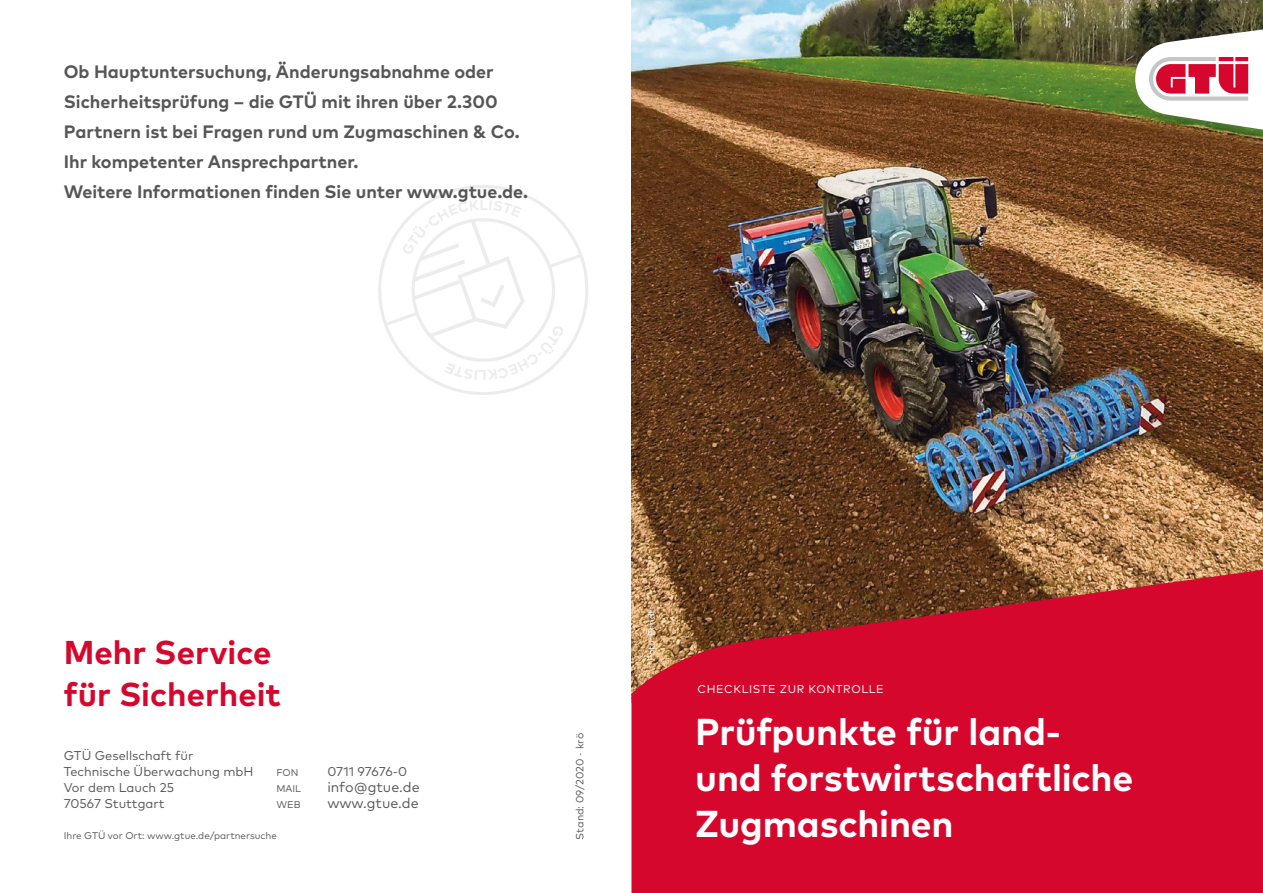
<style>
.page{position:relative;width:1263px;height:893px;background:#fff}
.page>*{position:absolute;margin:0;border:0;box-sizing:border-box;transform-origin:0 0}
.Titel{font:700 37.35px/46.3px "Mark Pro";letter-spacing:-.005em;color:#fff}
.t1{font:700 33px "Mark Pro";color:#d5072d}
.t2{font:700 18px "Mark Pro";color:#565655}
.t3{font:14.25px "Mark Pro";color:#565655}
.t4{font:12.75px "Mark Pro";color:#565655}
.t5{font:11.25px "Mark Pro";letter-spacing:.05em;color:#fff}
.t6{font:10.5px "Mark Pro";color:#565655}
.t7{font:9.75px "Mark Pro";color:#565655}
.t8{font:9px "Mark Pro";color:#fff}
</style>
<div class="page">
<img style="left:631px;top:0;width:632px;height:569px">
<svg style="left:631px;top:569px;width:632px;height:324px;background:#c8122d"></svg>
<svg style="left:378px;top:185px;width:210px;height:210px"></svg>
<svg style="left:404px;top:220px;width:121px;height:120px"></svg>
<svg style="left:1135px;top:28px;width:128px;height:104px"></svg>
<svg style="left:458px;top:201px;width:11px;height:12px"></svg>
<p class="t2" style="left:64px;top:58px;width:431px">Ob Hauptuntersuchung, Änderungsabnahme oder</p>
<p class="t2" style="left:64px;top:88px;width:435px">Sicherheitsprüfung – die GTÜ mit ihren über 2.300</p>
<p class="t2" style="left:64px;top:118px;width:457px">Partnern ist bei Fragen rund um Zugmaschinen &amp; Co.</p>
<p class="t2" style="left:64px;top:148px;width:296px">Ihr kompetenter Ansprechpartner.</p>
<p class="t2" style="left:64px;top:178px;width:466px">Weitere Informationen finden Sie unter www.gtue.de.</p>
<p class="t1" style="left:64px;top:627px;width:209px">Mehr Service</p>
<p class="t1" style="left:64px;top:669px;width:219px">für Sicherheit</p>
<p class="t4" style="left:64px;top:746px;width:131px">GTÜ Gesellschaft für</p>
<p class="t4" style="left:64px;top:762px;width:191px">Technische Überwachung mbH</p>
<p class="t7" style="left:276px;top:765px;width:24px">FON</p>
<p class="t4" style="left:327px;top:762px;width:81px">0711 97676-0</p>
<p class="t4" style="left:64px;top:778px;width:112px">Vor dem Lauch 25</p>
<p class="t7" style="left:276px;top:781px;width:26px">MAIL</p>
<p class="t3" style="left:327px;top:776px;width:94px">info@gtue.de</p>
<p class="t4" style="left:64px;top:794px;width:102px">70567 Stuttgart</p>
<p class="t7" style="left:276px;top:797px;width:26px">WEB</p>
<p class="t3" style="left:327px;top:792px;width:93px">www.gtue.de</p>
<p class="t7" style="left:64px;top:828px;width:215px">Ihre GTÜ vor Ort: www.gtue.de/partnersuche</p>
<p class="t6" style="left:572px;top:840px;width:108px;rotate:-90deg">Stand: 09/2020 · krö</p>
<p class="t8" style="left:645px;top:661px;width:53px;rotate:-90deg">Foto: Fendt</p>
<p class="t5" style="left:698px;top:680px;width:188px">CHECKLISTE ZUR KONTROLLE</p>
<p class="Titel" style="left:695px;top:705px;width:439px">Prüfpunkte für land&shy;und forstwirtschaftliche<br>Zugmaschinen</p>
</div>
